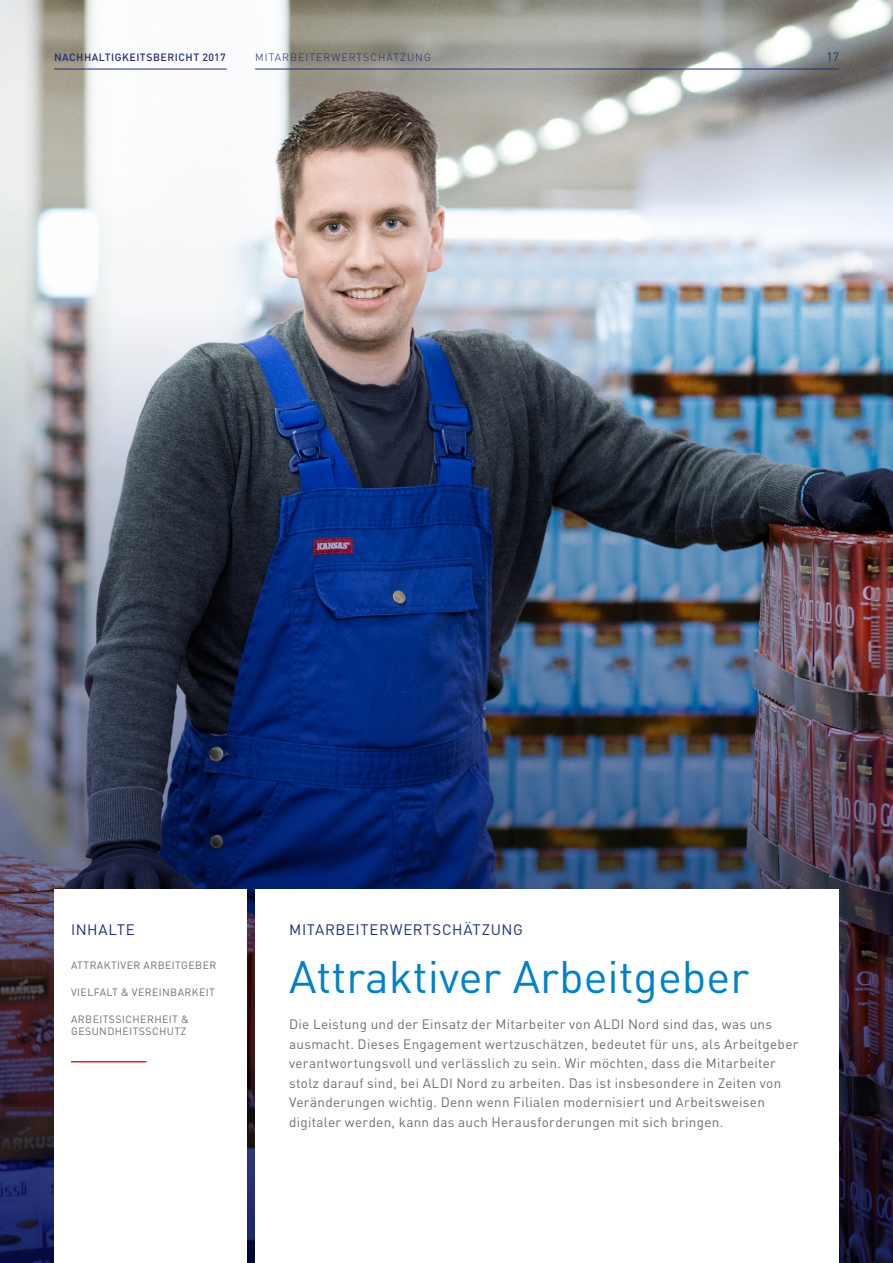
<style>
.page{position:relative;width:893px;height:1263px;background:#fff}
.page>*{position:absolute;margin:0;border:0;box-sizing:border-box;transform-origin:0 0}
.t1{font:45px "DIN Pro";color:#0082c9}
.t2{font:15px "DIN Pro";letter-spacing:.04em;color:#202d75}
.t3{font:13.5px/19.5px "DIN Pro";letter-spacing:.02em;color:#6e6e6e}
.t4{font:12px "DIN Pro";color:#202d75}
.t5{font:10.5px/12px "DIN Pro";letter-spacing:.04em;color:#6e6e6e}
.t6{font:500 10.5px "DIN Pro";letter-spacing:.05em;color:#202d75}
.t7{font:300 10.5px "DIN Pro";letter-spacing:.1em;color:#202d75}
</style>
<div class="page">
<img style="left:0;top:0;width:893px;height:210px">
<img style="left:0;top:210px;width:893px;height:1053px">
<hr style="left:54px;top:69px;width:173px;height:1px;background:#202d75">
<hr style="left:255px;top:69px;width:584px;height:1px;background:#202d75">
<div style="left:255px;top:890px;width:584px;height:373px;background:#fff"></div>
<div style="left:54px;top:890px;width:193px;height:373px;background:#fff"></div>
<hr style="left:71px;top:1061px;width:75px;height:1px;background:#e3241b">
<p class="t6" style="left:54px;top:49px;width:173px">NACHHALTIGKEITSBERICHT 2017</p>
<p class="t7" style="left:255px;top:50px;width:177px">MITARBEITERWERTSCHÄTZUNG</p>
<p class="t4" style="left:826px;top:48px;width:14px">17</p>
<p class="t2" style="left:71px;top:917px;width:65px">INHALTE</p>
<p class="t5" style="left:71px;top:958px;width:147px">ATTRAKTIVER ARBEITGEBER</p>
<p class="t5" style="left:71px;top:985px;width:145px">VIELFALT &amp; VEREINBARKEIT</p>
<p class="t5" style="left:71px;top:1012px;width:119px">ARBEITSSICHERHEIT &amp;<br>GESUNDHEITSSCHUTZ</p>
<p class="t2" style="left:289px;top:917px;width:235px">MITARBEITERWERTSCHÄTZUNG</p>
<h1 class="t1" style="left:289px;top:941px;width:462px">Attraktiver Arbeitgeber</h1>
<p class="t3" style="left:289px;top:1013px;width:511px">Die Leistung und der Einsatz der Mitarbeiter von ALDI Nord sind das, was uns ausmacht. Dieses Engagement wertzuschätzen, bedeutet für uns, als Arbeitgeber verantwortungsvoll und verlässlich zu sein. Wir möchten, dass die Mitarbeiter stolz darauf sind, bei ALDI Nord zu arbeiten. Das ist insbesondere in Zeiten von Veränderungen wichtig. Denn wenn Filialen modernisiert und Arbeitsweisen digitaler werden, kann das auch Herausforderungen mit sich bringen.</p>
</div>
